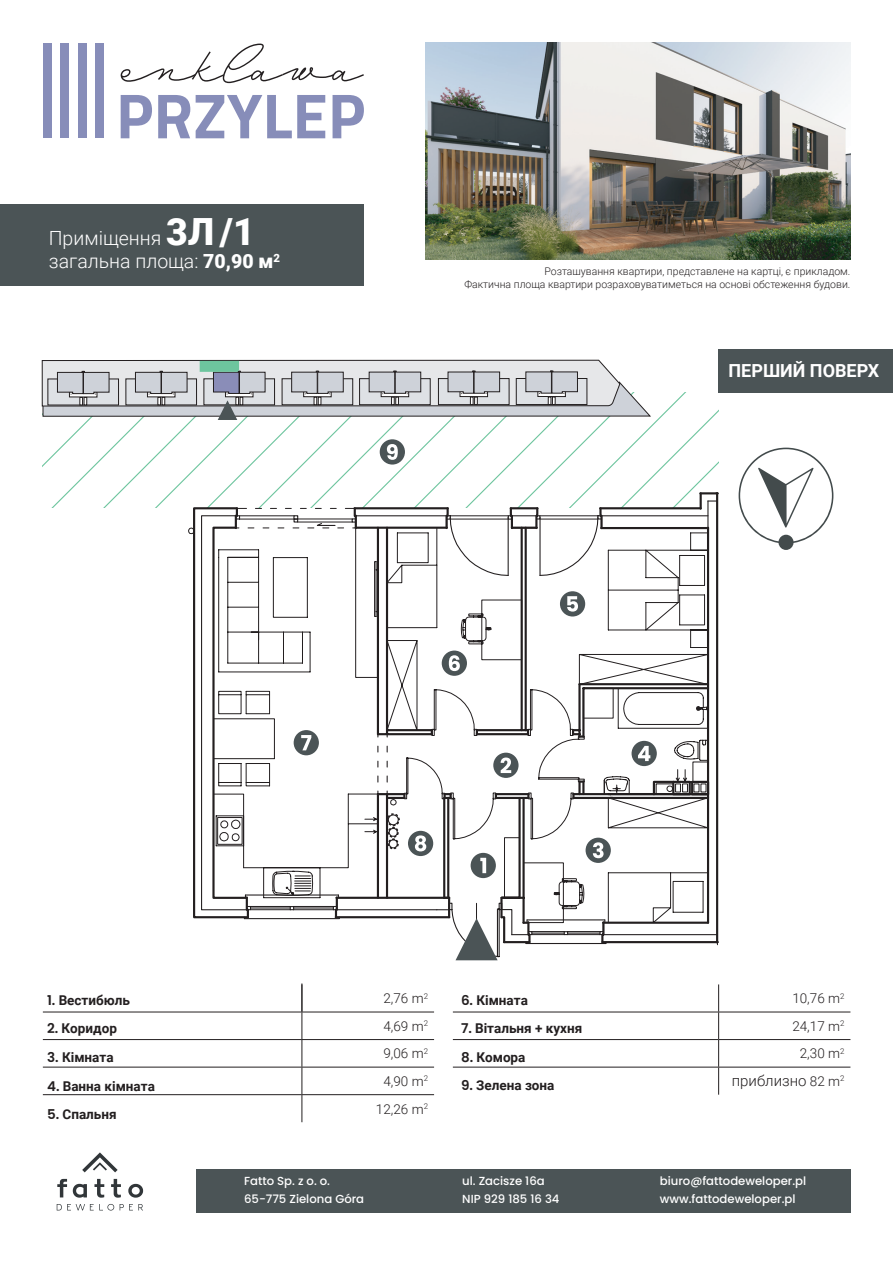
<style>
.page{position:relative;width:893px;height:1263px;background:#fff}
.page>*{position:absolute;margin:0;border:0;box-sizing:border-box;transform-origin:0 0}
.t1{font:300 19.5px/23.4px "Roboto";color:#fff}
.t2{font:700 18px "Roboto";color:#fff}
.t3{font:300 15px "Roboto";color:#231f20}
.t4{font:700 13.5px "Roboto";color:#231f20}
.t5{font:300 13.5px/27.6px "Roboto";color:#231f20;text-align:center}
.t6{font:500 11.7px/18px "Poppins";color:#fff}
.t7{font:300 10.5px/12.6px "Roboto";color:#231f20;text-align:right}
.s1{font-weight:900;font-size:37.5px}
.s2{font-weight:900}
.s3{font-family:"Poppins";font-weight:600}
.s4{font-size:13.5px}
</style>
<div class="page">
<div style="left:196px;top:1168px;width:654px;height:44px;background:#4b5456"></div>
<svg style="left:57px;top:1152px;width:86px;height:58px"></svg>
<img style="left:425px;top:43px;width:425px;height:216px">
<svg style="left:121px;top:95px;width:31px;height:43px"></svg>
<svg style="left:158px;top:95px;width:32px;height:43px"></svg>
<svg style="left:196px;top:95px;width:129px;height:43px"></svg>
<svg style="left:333px;top:95px;width:31px;height:43px"></svg>
<svg style="left:120px;top:44px;width:244px;height:39px"></svg>
<div style="left:95px;top:43px;width:9px;height:95px;background:#878db9"></div>
<div style="left:78px;top:43px;width:9px;height:95px;background:#878db9"></div>
<div style="left:60px;top:43px;width:9px;height:95px;background:#878db9"></div>
<div style="left:43px;top:43px;width:9px;height:95px;background:#878db9"></div>
<svg style="left:43px;top:392px;width:676px;height:116px"></svg>
<div style="left:380px;top:439px;width:25px;height:26px;background:#4b5456;border-radius:50%"></div>
<svg style="left:387px;top:444px;width:11px;height:16px"></svg>
<svg style="left:188px;top:492px;width:530px;height:468px"></svg>
<svg style="left:739px;top:448px;width:94px;height:102px"></svg>
<hr style="left:43px;top:1012px;width:259px;height:1px;background:#231f20">
<hr style="left:302px;top:1012px;width:132px;height:1px;background:#231f20">
<hr style="left:43px;top:1039px;width:259px;height:1px;background:#231f20">
<hr style="left:302px;top:1039px;width:132px;height:1px;background:#231f20">
<hr style="left:43px;top:1067px;width:259px;height:1px;background:#231f20">
<hr style="left:302px;top:1067px;width:132px;height:1px;background:#231f20">
<hr style="left:43px;top:1094px;width:259px;height:1px;background:#231f20">
<hr style="left:302px;top:1094px;width:132px;height:1px;background:#231f20">
<hr style="left:453px;top:1012px;width:266px;height:1px;background:#231f20">
<hr style="left:719px;top:1012px;width:131px;height:1px;background:#231f20">
<hr style="left:453px;top:1039px;width:266px;height:1px;background:#231f20">
<hr style="left:719px;top:1039px;width:131px;height:1px;background:#231f20">
<hr style="left:453px;top:1067px;width:266px;height:1px;background:#231f20">
<hr style="left:719px;top:1067px;width:131px;height:1px;background:#231f20">
<svg style="left:718px;top:984px;width:1px;height:111px"></svg>
<svg style="left:41px;top:359px;width:610px;height:61px;background:#c4c7ca"></svg>
<svg style="left:302px;top:983px;width:1px;height:139px"></svg>
<div style="left:0;top:204px;width:364px;height:82px;background:#4b5456"></div>
<div style="left:719px;top:349px;width:174px;height:43px;background:#4b5456"></div>
<h1 class="t1" style="left:49px;top:226px;width:233px">Приміщення <span class="s1">3Л /1 </span>загальна площа: <span class="s2">70,90 м</span><sup>2</sup></h1>
<p class="t7" style="left:464px;top:265px;width:388px">Розташування квартири, представлене на картці, є прикладом.<br>Фактична площа квартири розраховуватиметься на основі обстеження будови.</p>
<h2 class="t2" style="left:728px;top:358px;width:152px">ПЕРШИЙ ПОВЕРХ</h2>
<p class="t4" style="left:47px;top:990px;width:84px"><span class="s3">1.</span> Вестибюль</p>
<p class="t4" style="left:47px;top:1019px;width:71px"><span class="s3">2.</span> Коридор</p>
<p class="t4" style="left:47px;top:1048px;width:68px"><span class="s3">3.</span> Кімната</p>
<p class="t4" style="left:47px;top:1076px;width:109px"><span class="s3">4.</span> Ванна кімната</p>
<p class="t4" style="left:47px;top:1105px;width:71px"><span class="s3">5.</span> Спальня</p>
<p class="t5" style="left:376px;top:984px;width:54px">2,76 m<sup>2<br></sup>4,69 m<sup>2<br></sup>9,06 m<sup>2<br></sup>4,90 m<sup>2<br></sup>12,26 m<sup>2</sup></p>
<p class="t5" style="left:792px;top:984px;width:54px">10,76 m<sup>2<br></sup>24,17 m<sup>2<br></sup>2,30 m<sup>2</sup></p>
<p class="t4" style="left:461px;top:990px;width:68px"><span class="s3">6.</span> Кімната</p>
<p class="t4" style="left:461px;top:1019px;width:123px"><span class="s3">7.</span> Вітальня + кухня</p>
<p class="t4" style="left:461px;top:1047px;width:66px"><span class="s3">8.</span> Комора</p>
<p class="t4" style="left:461px;top:1076px;width:95px"><span class="s3">9.</span> Зелена зона</p>
<h3 class="t3" style="left:732px;top:1070px;width:114px">приблизно <span class="s4">82 m</span><sup>2</sup></h3>
<p class="t6" style="left:244px;top:1171px;width:122px">Fatto Sp. z o. o.<br>65-775 Zielona Góra</p>
<p class="t6" style="left:462px;top:1171px;width:99px">ul. Zacisze 16a<br>NIP 929 185 16 34</p>
<p class="t6" style="left:660px;top:1171px;width:148px">biuro@fattodeweloper.pl www.fattodeweloper.pl</p>
</div>
